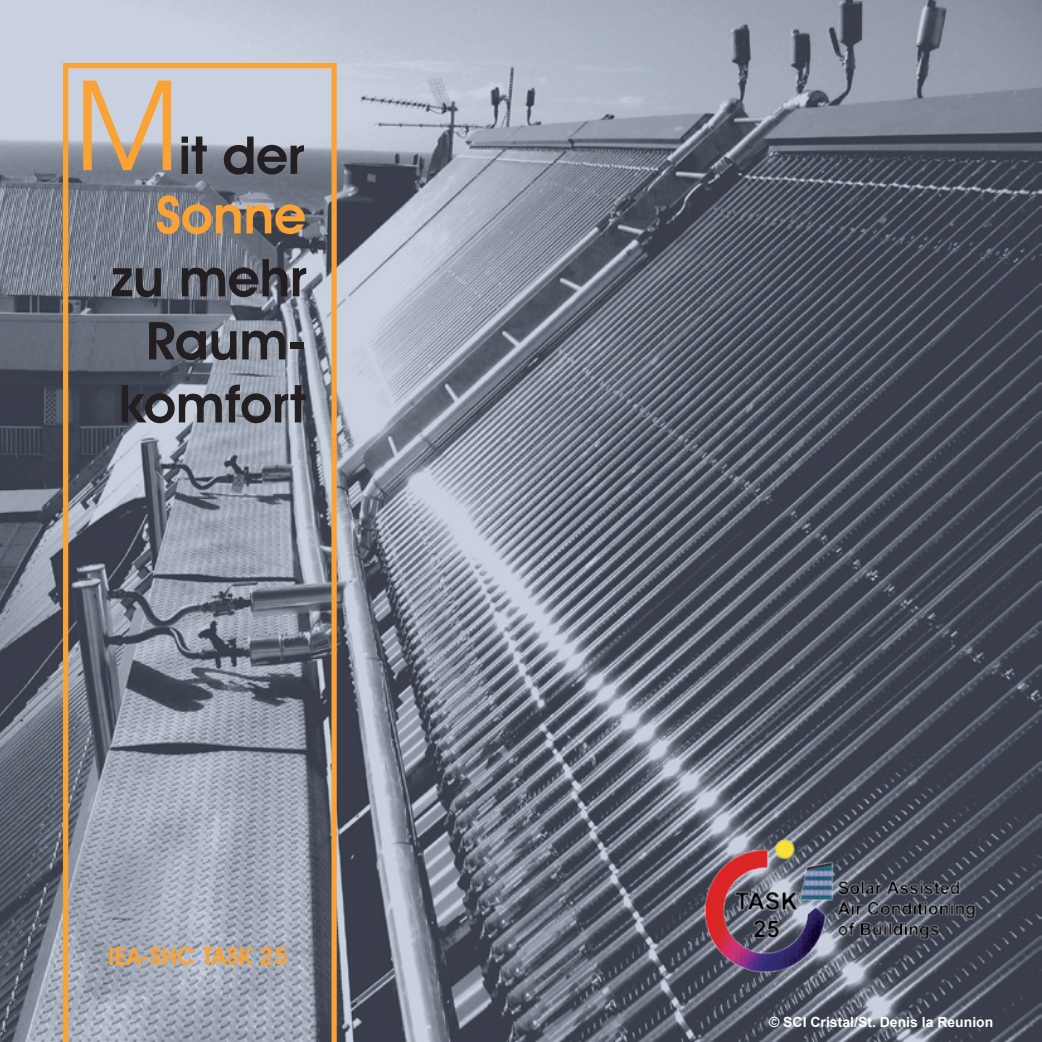
<style>
.page{position:relative;width:1042px;height:1042px;background:#fff}
.page>*{position:absolute;margin:0;border:0;box-sizing:border-box;transform-origin:0 0}
.t1{font:126px "Avant Garde IT Cby BT";color:#f9a235}
.t2{font:600 52.5px/63px "Avant Garde IT Cby BT";color:#231f20;text-align:right}
.t3{font:600 52.5px "Avant Garde IT Cby BT";color:#f9a235}
.t4{font:600 24.5px "Avant Garde IT Cby BT";color:#f9a235}
.t5{font:700 14px "Arial";color:#fff}
</style>
<div class="page">
<img style="left:0;top:0;width:1042px;height:1042px">
<svg style="left:63px;top:63px;width:274px;height:979px"></svg>
<img style="left:702px;top:836px;width:277px;height:143px">
<h1 class="t1" style="left:74px;top:49px;width:106px">M</h1>
<h2 class="t2" style="left:179px;top:123px;width:127px">it der</h2>
<h2 class="t3" style="left:156px;top:183px;width:152px">Sonne</h2>
<h2 class="t2" style="left:111px;top:246px;width:196px">zu mehr<br>Raum&shy;komfort</h2>
<h3 class="t4" style="left:108px;top:942px;width:181px">IEA-SHC TASK 25</h3>
<p class="t5" style="left:769px;top:1013px;width:226px">© SCI Cristal/St. Denis la Reunion</p>
</div>
